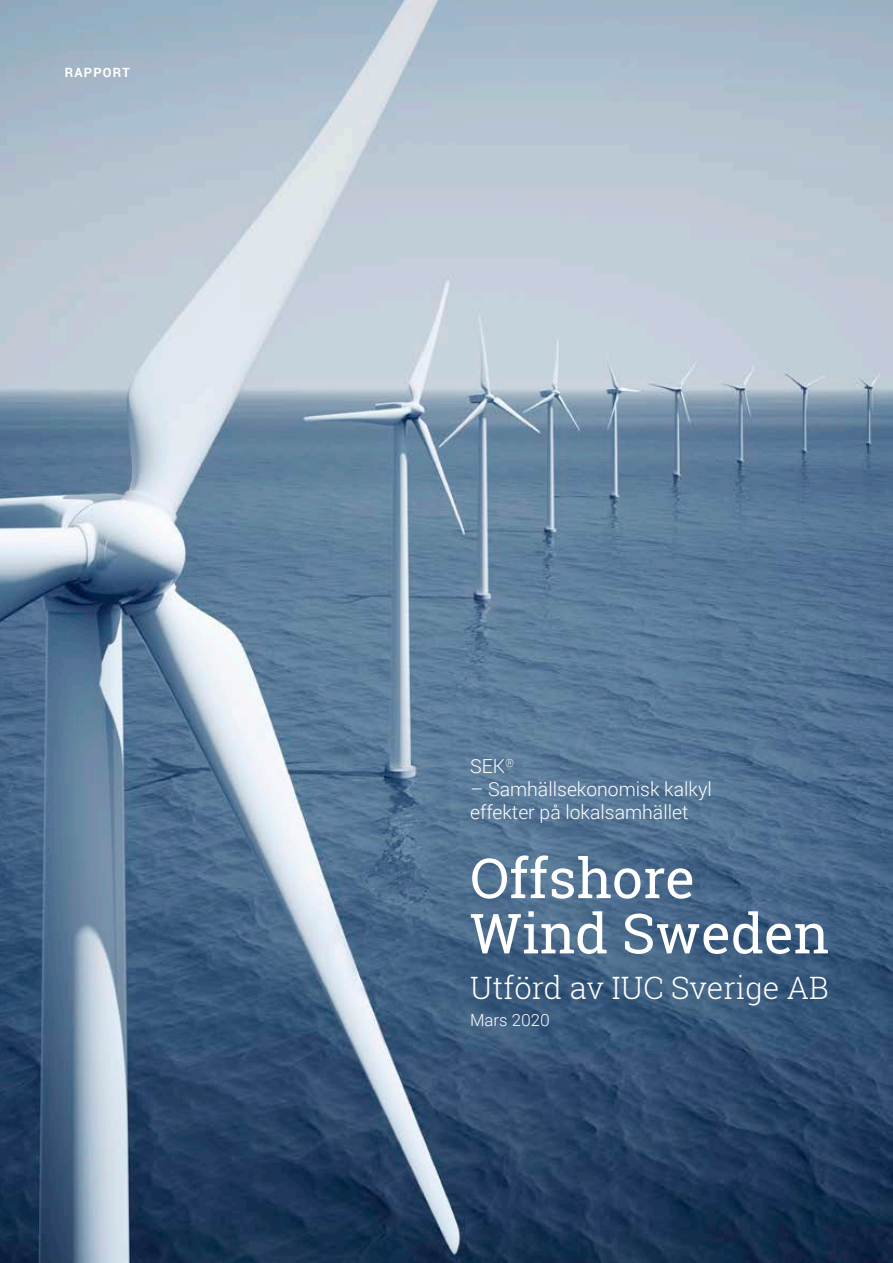
<style>
.page{position:relative;width:893px;height:1263px;background:#fff}
.page>*{position:absolute;margin:0;border:0;box-sizing:border-box;transform-origin:0 0}
.t1{font:55.2px/55.2px "Roboto Slab";color:#fff}
.t2{font:300 30.9px "Roboto Slab";color:#fff}
.t3{font:300 19.35px/23.1px "Roboto";color:#fff}
.t4{font:300 16.65px "Roboto";color:#fff}
.t5{font:700 12.75px "Roboto";letter-spacing:.1em;color:#fff}
</style>
<div class="page">
<img style="left:0;top:0;width:893px;height:1263px">
<p class="t5" style="left:65px;top:64px;width:67px">RAPPORT</p>
<p class="t3" style="left:470px;top:754px;width:46px">SEK<sup>®</sup></p>
<p class="t3" style="left:470px;top:777px;width:243px">– Samhällsekonomisk kalkyl effekter på lokalsamhället</p>
<h1 class="t1" style="left:470px;top:850px;width:361px">Offshore<br>Wind Sweden</h1>
<h2 class="t2" style="left:470px;top:966px;width:361px">Utförd av IUC Sverige AB</h2>
<p class="t4" style="left:470px;top:1008px;width:81px">Mars 2020</p>
</div>
